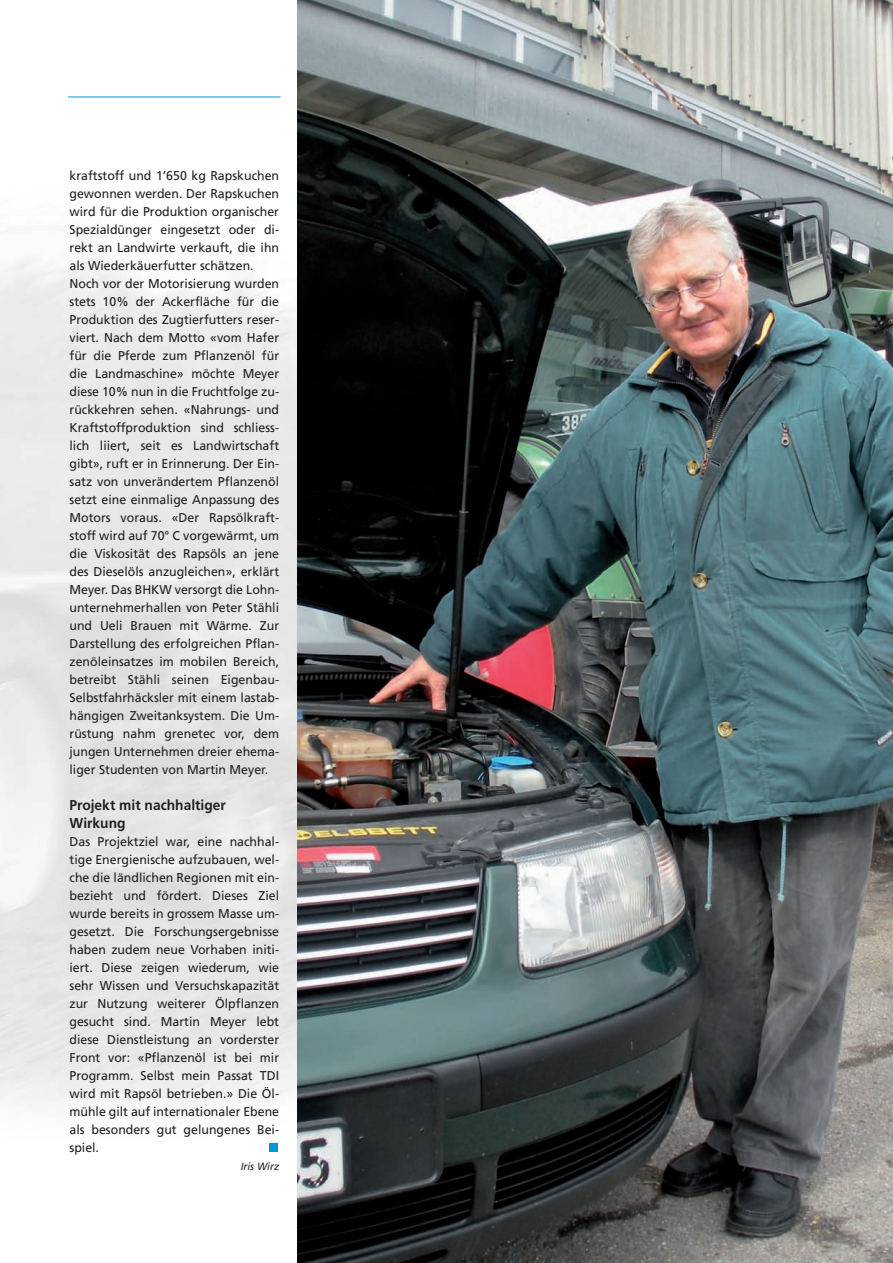
<style>
.page{position:relative;width:893px;height:1263px;background:#fff}
.page>*{position:absolute;margin:0;border:0;box-sizing:border-box;transform-origin:0 0}
.t1{font:700 14.25px/18px "Frutiger";color:#231f20}
.t2{font:12.75px/18px "Frutiger";color:#231f20}
.t3{font:italic 10.5px "Frutiger";color:#231f20}
</style>
<div class="page">
<img style="left:0;top:58px;width:298px;height:1177px">
<hr style="left:68px;top:97px;width:213px;height:1px;background:#0095d9">
<div style="left:269px;top:1143px;width:9px;height:9px;background:#0095d9"></div>
<img style="left:298px;top:0;width:595px;height:1263px">
<p class="t2" style="left:70px;top:167px;width:211px">kraftstoff und 1’650 kg Rapskuchen gewonnen werden. Der Rapskuchen wird für die Produktion organischer Spezialdünger eingesetzt oder di&shy;rekt an Landwirte verkauft, die ihn als Wiederkäuerfutter schätzen.<br>Noch vor der Motorisierung wurden stets 10% der Ackerfläche für die Produktion des Zugtierfutters reser&shy;viert. Nach dem Motto «vom Hafer für die Pferde zum Pflanzenöl für die Landmaschine» möchte Meyer diese 10% nun in die Fruchtfolge zu&shy;rückkehren sehen. «Nahrungs- und Kraftstoffproduktion sind schliess&shy;lich liiert, seit es Landwirtschaft gibt», ruft er in Erinnerung. Der Ein&shy;satz von unverändertem Pflanzenöl setzt eine einmalige Anpassung des Motors voraus. «Der Rapsölkraft&shy;stoff wird auf 70° C vorgewärmt, um die Viskosität des Rapsöls an jene des Dieselöls anzugleichen», erklärt Meyer. Das BHKW versorgt die Lohn&shy;unternehmerhallen von Peter Stähli und Ueli Brauen mit Wärme. Zur Darstellung des erfolgreichen Pflan&shy;zenöleinsatzes im mobilen Bereich, betreibt Stähli seinen Eigenbau-Selbstfahrhäcksler mit einem lastab&shy;hängigen Zweitanksystem. Die Um&shy;rüstung nahm grenetec vor, dem jungen Unternehmen dreier ehema&shy;liger Studenten von Martin Meyer.</p>
<p class="t1" style="left:70px;top:796px;width:158px">Projekt mit nachhaltiger<br>Wirkung</p>
<p class="t2" style="left:70px;top:833px;width:211px;text-align:justify">Das Projektziel war, eine nachhal&shy;tige Energienische aufzubauen, wel&shy;che die ländlichen Regionen mit ein&shy;bezieht und fördert. Dieses Ziel wurde bereits in grossem Masse um&shy;gesetzt. Die Forschungsergebnisse haben zudem neue Vorhaben initi&shy;iert. Diese zeigen wiederum, wie sehr Wissen und Versuchskapazität zur Nutzung weiterer Ölpflanzen gesucht sind. Martin Meyer lebt diese Dienstleistung an vorderster Front vor: «Pflanzenöl ist bei mir Programm. Selbst mein Passat TDI wird mit Rapsöl betrieben.» Die Öl&shy;mühle gilt auf internationaler Ebene als besonders gut gelungenes Bei&shy;spiel.</p>
<p class="t3" style="left:241px;top:1160px;width:40px">Iris Wirz</p>
</div>
